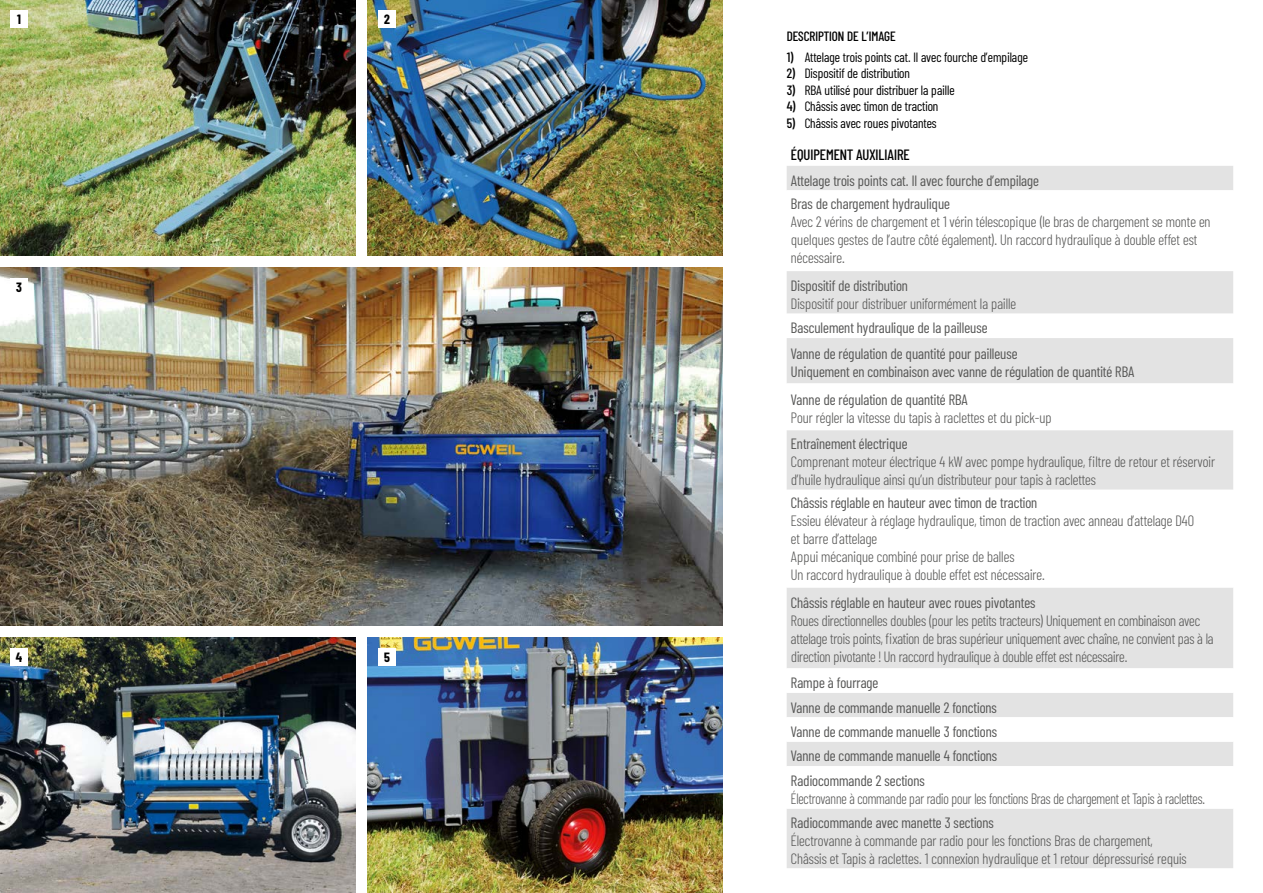
<style>
.page{position:relative;width:1263px;height:893px;background:#fff}
.page>*{position:absolute;margin:0;border:0;box-sizing:border-box;transform-origin:0 0}
.t1{font:300 15px/18px "Barlow Condensed";color:#575756}
.t2{font:15px/24.5px "Barlow Condensed";color:#575756}
.t3{font:300 15px "Barlow Condensed";color:#575756;scale:.94 1}
.t4{font:500 15px "Barlow Condensed";color:#000}
.t5{font:13.5px "Barlow Condensed";color:#000}
.t6{font:500 13.5px "Barlow Condensed";color:#000}
.t7{font:700 13.5px "Barlow Condensed";color:#000}
.s1{font-weight:500}
</style>
<div class="page">
<img style="left:0;top:638px;width:355px;height:255px">
<img style="left:368px;top:638px;width:355px;height:255px">
<img style="left:368px;top:0;width:355px;height:255px">
<img style="left:0;top:268px;width:723px;height:357px">
<img style="left:0;top:0;width:355px;height:255px">
<div style="left:11px;top:648px;width:17px;height:17px;background:#fff"></div>
<div style="left:378px;top:648px;width:17px;height:17px;background:#fff"></div>
<div style="left:11px;top:11px;width:17px;height:17px;background:#fff"></div>
<div style="left:378px;top:11px;width:17px;height:17px;background:#fff"></div>
<div style="left:11px;top:279px;width:17px;height:17px;background:#fff"></div>
<div style="left:787px;top:166px;width:446px;height:702px;background:#e3e3e3"></div>
<svg style="left:787px;top:190px;width:446px;height:619px"></svg>
<p class="t7" style="left:17px;top:10px;width:5px">1</p>
<p class="t7" style="left:384px;top:10px;width:7px">2</p>
<p class="t7" style="left:16px;top:278px;width:7px">3</p>
<p class="t7" style="left:16px;top:647px;width:8px">4</p>
<p class="t7" style="left:384px;top:647px;width:7px">5</p>
<p class="t6" style="left:787px;top:27px;width:110px">DESCRIPTION DE L’IMAGE</p>
<p class="t5" style="left:787px;top:47px;width:243px"><span class="s1">1)</span> Attelage trois points cat. II avec fourche d’empilage</p>
<p class="t5" style="left:787px;top:64px;width:125px"><span class="s1">2)</span> Dispositif de distribution</p>
<p class="t5" style="left:787px;top:80px;width:169px"><span class="s1">3)</span> RBA utilisé pour distribuer la paille</p>
<p class="t5" style="left:787px;top:97px;width:153px"><span class="s1">4)</span> Châssis avec timon de traction</p>
<p class="t5" style="left:787px;top:113px;width:152px"><span class="s1">5)</span> Châssis avec roues pivotantes</p>
<p class="t4" style="left:791px;top:143px;width:120px">ÉQUIPEMENT AUXILIAIRE</p>
<p class="t2" style="left:791px;top:167px;width:250px;line-height:23.5px">Attelage trois points cat. II avec fourche d’empilage<br>Bras de chargement hydraulique</p>
<p class="t1" style="left:791px;top:212px;width:421px">Avec 2 vérins de chargement et 1 vérin télescopique (le bras de chargement se monte en quelques gestes de l’autre côté également). Un raccord hydraulique à double effet est nécessaire.</p>
<p class="t2" style="left:791px;top:272px;width:119px">Dispositif de distribution</p>
<p class="t1" style="left:791px;top:293px;width:227px">Dispositif pour distribuer uniformément la paille</p>
<p class="t2" style="left:791px;top:314px;width:228px;line-height:26px">Basculement hydraulique de la pailleuse<br>Vanne de régulation de quantité pour pailleuse</p>
<p class="t2" style="left:791px;top:357px;width:345px;line-height:28px">Uniquement en combinaison avec vanne de régulation de quantité RBA<br>Vanne de régulation de quantité RBA</p>
<p class="t1" style="left:791px;top:408px;width:262px">Pour régler la vitesse du tapis à raclettes et du pick-up</p>
<p class="t2" style="left:791px;top:431px;width:118px">Entraînement électrique</p>
<p class="t1" style="left:791px;top:452px;width:426px">Comprenant moteur électrique 4 kW avec pompe hydraulique, filtre de retour et réservoir d’huile hydraulique ainsi qu’un distributeur pour tapis à raclettes</p>
<p class="t2" style="left:791px;top:489px;width:248px">Châssis réglable en hauteur avec timon de traction</p>
<p class="t1" style="left:791px;top:510px;width:405px">Essieu élévateur à réglage hydraulique, timon de traction avec anneau d’attelage D40 et barre d’attelage<br>Appui mécanique combiné pour prise de balles<br>Un raccord hydraulique à double effet est nécessaire.</p>
<p class="t2" style="left:791px;top:590px;width:246px">Châssis réglable en hauteur avec roues pivotantes</p>
<p class="t1" style="left:791px;top:611px;width:424px">Roues directionnelles doubles (pour les petits tracteurs) Uniquement en combinaison avec attelage trois points, fixation de bras supérieur uniquement avec chaîne, ne convient pas à la direction pivotante ! Un raccord hydraulique à double effet est nécessaire.</p>
<p class="t2" style="left:791px;top:669px;width:208px">Rampe à fourrage<br>Vanne de commande manuelle 2 fonctions<br>Vanne de commande manuelle 3 fonctions<br>Vanne de commande manuelle 4 fonctions<br>Radiocommande 2 sections</p>
<p class="t3" style="left:791px;top:788px;width:442px">Électrovanne à commande par radio pour les fonctions Bras de chargement et Tapis à raclettes.</p>
<p class="t2" style="left:791px;top:809px;width:204px">Radiocommande avec manette 3 sections</p>
<p class="t1" style="left:791px;top:830px;width:397px">Électrovanne à commande par radio pour les fonctions Bras de chargement,<br>Châssis et Tapis à raclettes. 1 connexion hydraulique et 1 retour dépressurisé requis</p>
</div>
